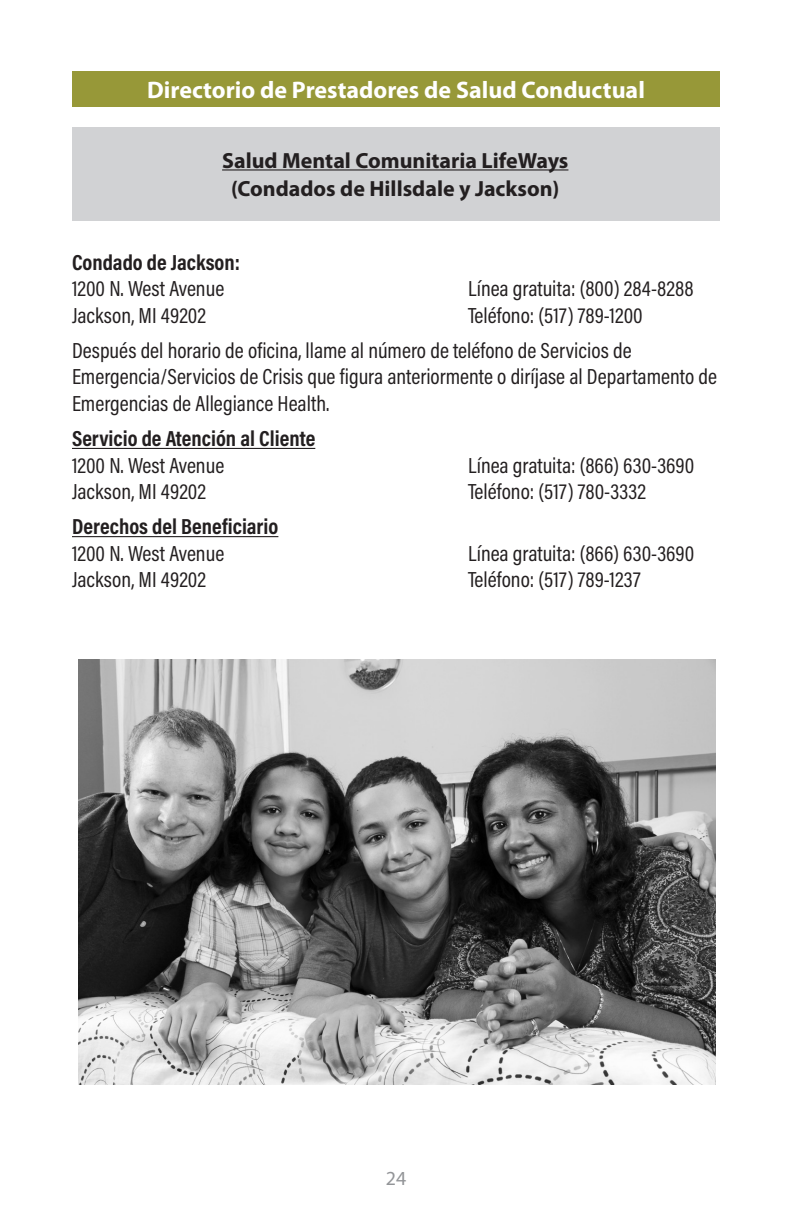
<style>
.page{position:relative;width:792px;height:1224px;background:#fff}
.page>*{position:absolute;margin:0;border:0;box-sizing:border-box;transform-origin:0 0}
.t1{font:700 24px "Myriad Pro";color:#fff}
.t2{font:22px/26.4px "Acumin Pro Cond";color:#231f20}
.t3{font:700 22px "Acumin Pro Cond";color:#231f20}
.t4{font:700 22px "Myriad Pro";color:#231f20}
.t5{font:20px "Myriad Pro";color:#939598}
</style>
<div class="page">
<div style="left:72px;top:71px;width:648px;height:36px;background:#979838"></div>
<div style="left:72px;top:127px;width:648px;height:93px;background:#d1d2d4"></div>
<hr style="left:222px;top:169px;width:346px;height:2px;background:#231f20">
<hr style="left:72px;top:448px;width:243px;height:1px;background:#231f20">
<hr style="left:72px;top:536px;width:206px;height:1px;background:#231f20">
<img style="left:78px;top:660px;width:638px;height:425px">
<p class="t1" style="left:147px;top:74px;width:499px">Directorio de Prestadores de Salud Conductual</p>
<p class="t4" style="left:222px;top:146px;width:348px">Salud Mental Comunitaria LifeWays</p>
<p class="t4" style="left:231px;top:174px;width:330px">(Condados de Hillsdale y Jackson)</p>
<p class="t3" style="left:72px;top:248px;width:170px">Condado de Jackson:</p>
<p class="t2" style="left:72px;top:275px;width:154px">1200 N. West Avenue</p>
<p class="t2" style="left:468px;top:275px;width:227px">Línea gratuita: (800) 284-8288</p>
<p class="t2" style="left:72px;top:301px;width:136px">Jackson, MI 49202</p>
<p class="t2" style="left:468px;top:301px;width:176px">Teléfono: (517) 789-1200</p>
<p class="t2" style="left:72px;top:337px;width:647px">Después del horario de oficina, llame al número de teléfono de Servicios de<br>Emergencia/Servicios de Crisis que figura anteriormente o diríjase al Departamento de<br>Emergencias de Allegiance Health.</p>
<p class="t3" style="left:72px;top:424px;width:245px">Servicio de Atención al Cliente</p>
<p class="t2" style="left:72px;top:451px;width:154px">1200 N. West Avenue</p>
<p class="t2" style="left:468px;top:451px;width:228px">Línea gratuita: (866) 630-3690</p>
<p class="t2" style="left:72px;top:478px;width:136px">Jackson, MI 49202</p>
<p class="t2" style="left:468px;top:478px;width:180px">Teléfono: (517) 780-3332</p>
<p class="t3" style="left:72px;top:512px;width:208px">Derechos del Beneficiario</p>
<p class="t2" style="left:72px;top:540px;width:154px">1200 N. West Avenue</p>
<p class="t2" style="left:468px;top:540px;width:228px">Línea gratuita: (866) 630-3690</p>
<p class="t2" style="left:72px;top:566px;width:136px">Jackson, MI 49202</p>
<p class="t2" style="left:468px;top:566px;width:174px">Teléfono: (517) 789-1237</p>
<p class="t5" style="left:386px;top:1166px;width:22px">24</p>
</div>
